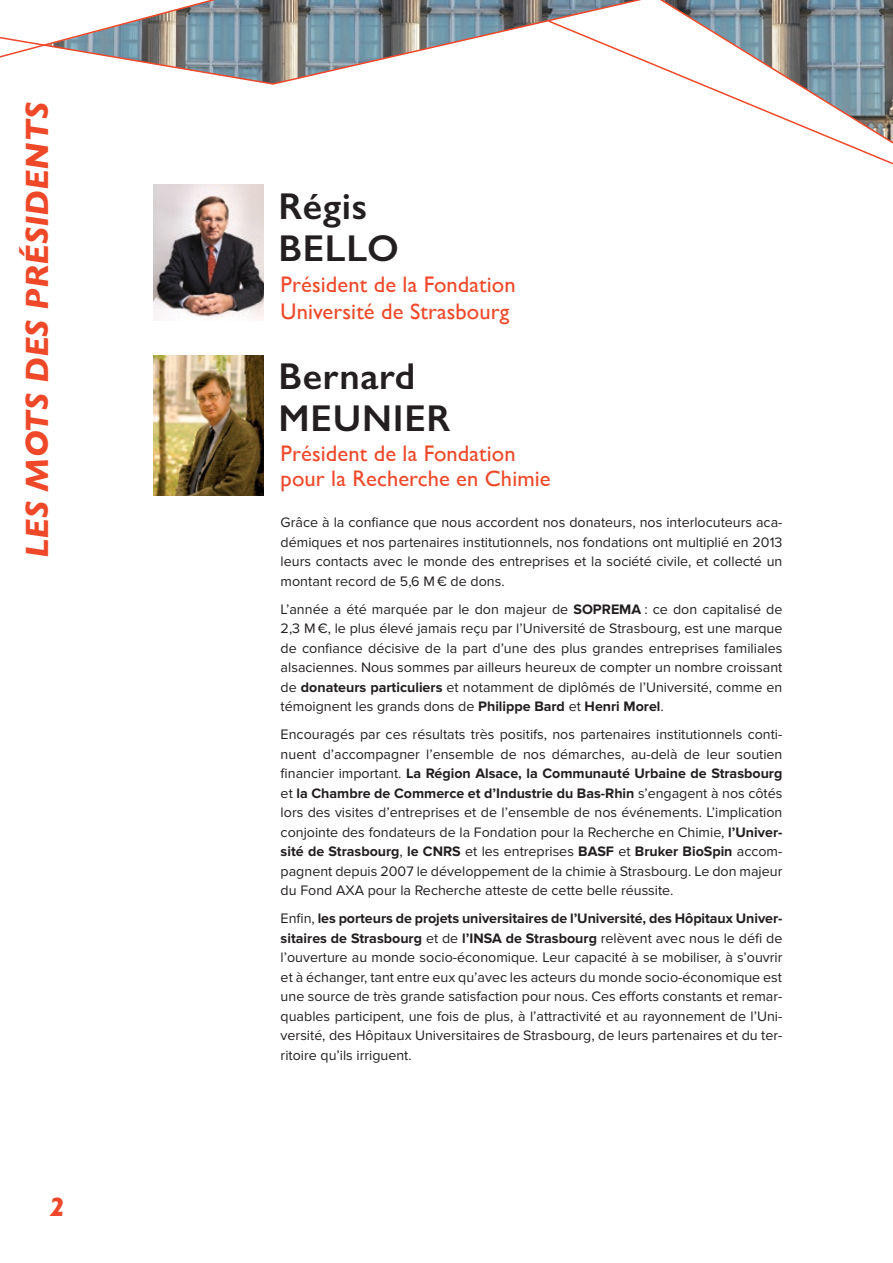
<style>
.page{position:relative;width:893px;height:1263px;background:#fff}
.page>*{position:absolute;margin:0;border:0;box-sizing:border-box;transform-origin:0 0}
.t1{font:600 37.5px/42px "Gill Sans";letter-spacing:.02em;color:#231f20}
.t2{font:italic 700 33px "Gill Sans";letter-spacing:.005em;color:#ef4829}
.t3{font:italic 700 27px "Gill Sans";color:#ef4829}
.t4{font:22.5px/27px "Gill Sans";letter-spacing:.005em;color:#ef4829}
.t5{font:14.25px/19.5px "Proxima Nova";color:#231f20;text-align:justify}
.s1{font-weight:700}
</style>
<div class="page">
<img style="left:153px;top:185px;width:111px;height:136px">
<img style="left:153px;top:355px;width:111px;height:141px">
<svg style="left:262px;top:0;width:390px;height:85px"></svg>
<svg style="left:652px;top:0;width:241px;height:145px"></svg>
<svg style="left:0;top:0;width:262px;height:83px"></svg>
<h2 class="t2" style="left:18px;top:558px;width:457px;rotate:-90deg">LES MOTS DES PRÉSIDENTS</h2>
<h3 class="t3" style="left:49px;top:1191px;width:17px">2</h3>
<h1 class="t1" style="left:279px;top:185px;width:122px">Régis<br>BELLO</h1>
<h3 class="t4" style="left:281px;top:271px;width:237px">Président de la Fondation<br>Université de Strasbourg</h3>
<h1 class="t1" style="left:279px;top:355px;width:174px">Bernard<br>MEUNIER</h1>
<h3 class="t4" style="left:281px;top:440px;width:271px;line-height:25.5px">Président de la Fondation pour la Recherche en Chimie</h3>
<p class="t5" style="left:281px;top:513px;width:503px">Grâce à la confiance que nous accordent nos donateurs, nos interlocuteurs aca&shy;démiques et nos partenaires institutionnels, nos fondations ont multiplié en 2013 leurs contacts avec le monde des entreprises et la société civile, et collecté un montant record de 5,6 M € de dons.</p>
<p class="t5" style="left:281px;top:599px;width:503px">L’année a été marquée par le don majeur de <span class="s1">SOPREMA</span> : ce don capitalisé de 2,3 M €, le plus élevé jamais reçu par l’Université de Strasbourg, est une marque de confiance décisive de la part d’une des plus grandes entreprises familiales alsaciennes. Nous sommes par ailleurs heureux de compter un nombre croissant de <span class="s1">donateurs particuliers</span> et notamment de diplômés de l’Université, comme en témoignent les grands dons de <span class="s1">Philippe Bard</span> et <span class="s1">Henri Morel</span>.</p>
<p class="t5" style="left:281px;top:725px;width:503px">Encouragés par ces résultats très positifs, nos partenaires institutionnels conti&shy;nuent d’accompagner l’ensemble de nos démarches, au-delà de leur soutien financier important. <span class="s1">La Région Alsace, la Communauté Urbaine de Strasbourg </span>et <span class="s1">la Chambre de Commerce et d’Industrie du Bas-Rhin</span> s’engagent à nos côtés lors des visites d’entreprises et de l’ensemble de nos événements. L’implication conjointe des fondateurs de la Fondation pour la Recherche en Chimie, <span class="s1">l’Univer&shy;sité de Strasbourg</span>, <span class="s1">le CNRS</span> et les entreprises <span class="s1">BASF</span> et <span class="s1">Bruker BioSpin</span> accom&shy;pagnent depuis 2007 le développement de la chimie à Strasbourg. Le don majeur du Fond AXA pour la Recherche atteste de cette belle réussite.</p>
<p class="t5" style="left:281px;top:909px;width:503px">Enfin, <span class="s1">les porteurs de projets universitaires de l’Université, des Hôpitaux Univer&shy;sitaires de Strasbourg</span> et de <span class="s1">l’INSA de Strasbourg</span> relèvent avec nous le défi de l’ouverture au monde socio-économique. Leur capacité à se mobiliser, à s’ouvrir et à échanger, tant entre eux qu’avec les acteurs du monde socio-économique est une source de très grande satisfaction pour nous. Ces efforts constants et remar&shy;quables participent, une fois de plus, à l’attractivité et au rayonnement de l’Uni&shy;versité, des Hôpitaux Universitaires de Strasbourg, de leurs partenaires et du ter&shy;ritoire qu’ils irriguent.</p>
</div>
